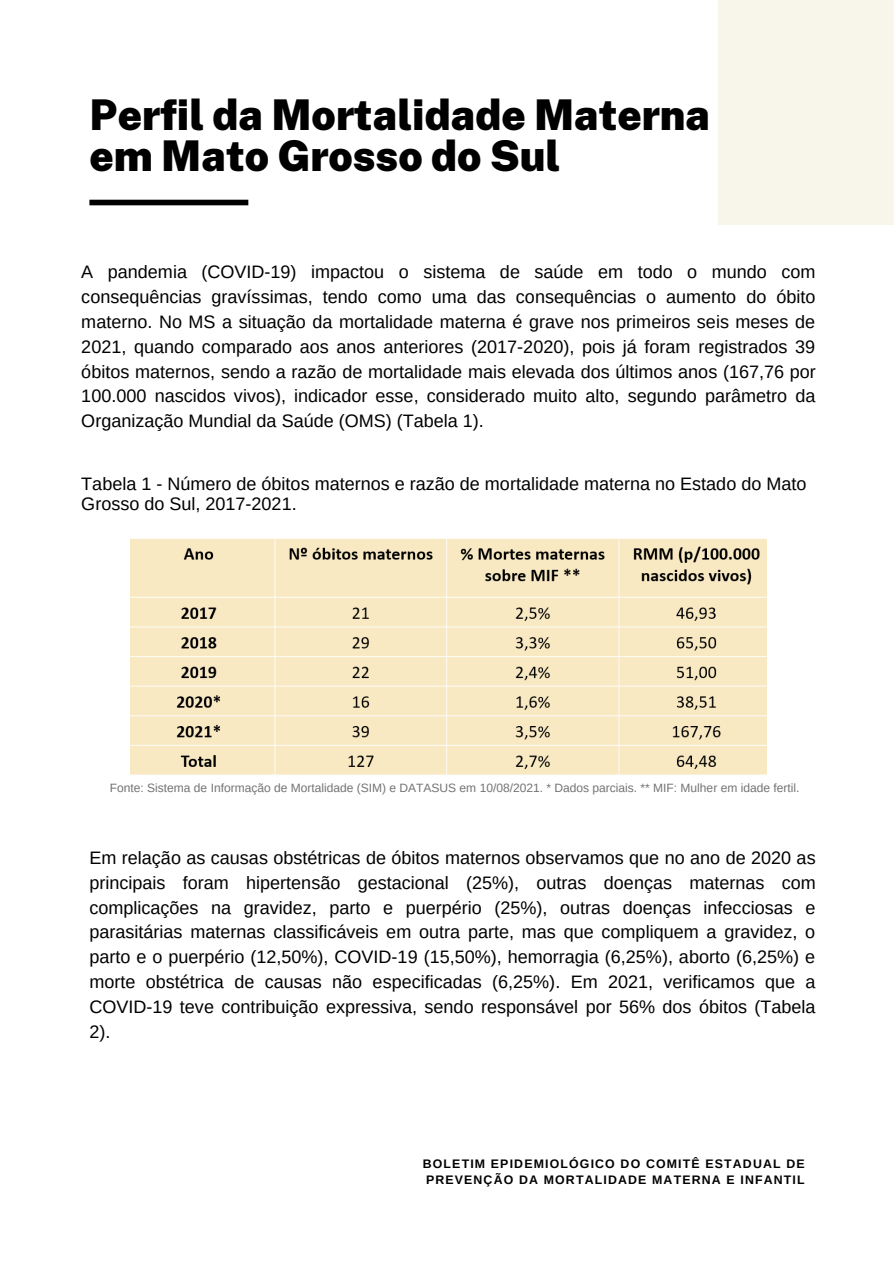
<style>
.page{position:relative;width:894px;height:1264px;background:#fff}
.page>*{position:absolute;margin:0;border:0;box-sizing:border-box;transform-origin:0 0}
.t1{font:900 42.3px/41.7px "Public Sans";color:#000}
.t2{font:18px/24.8px "Arimo";color:#000;text-align:justify}
.t3{font:700 12.3px/16.5px "Arimo";letter-spacing:.095em;color:#000}
.t4{font:12px "Arimo";color:#737373}
</style>
<div class="page">
<div style="left:718px;top:0;width:175px;height:225px;background:#f8f5ea"></div>
<div style="left:89px;top:200px;width:159px;height:5px;background:#000"></div>
<img style="left:131px;top:538px;width:635px;height:237px">
<h1 class="t1" style="left:89px;top:93px;width:622px">Perfil da Mortalidade Materna em Mato Grosso do Sul</h1>
<p class="t2" style="left:81px;top:260px;width:736px">A pandemia (COVID-19) impactou o sistema de saúde em todo o mundo com consequências gravíssimas, tendo como uma das consequências o aumento do óbito materno. No MS a situação da mortalidade materna é grave nos primeiros seis meses de 2021, quando comparado aos anos anteriores (2017-2020), pois já foram registrados 39 óbitos maternos, sendo a razão de mortalidade mais elevada dos últimos anos (167,76 por 100.000 nascidos vivos), indicador esse, considerado muito alto, segundo parâmetro da Organização Mundial da Saúde (OMS) (Tabela 1).</p>
<p class="t2" style="left:81px;top:473px;width:726px;line-height:20.2px">Tabela 1 - Número de óbitos maternos e razão de mortalidade materna no Estado do Mato<br>Grosso do Sul, 2017-2021.</p>
<p class="t4" style="left:110px;top:781px;width:690px">Fonte: Sistema de Informação de Mortalidade (SIM) e DATASUS em 10/08/2021. * Dados parciais. ** MIF: Mulher em idade fertil.</p>
<p class="t2" style="left:89px;top:845px;width:727px">Em relação as causas obstétricas de óbitos maternos observamos que no ano de 2020 as principais foram hipertensão gestacional (25%), outras doenças maternas com complicações na gravidez, parto e puerpério (25%), outras doenças infecciosas e parasitárias maternas classificáveis em outra parte, mas que compliquem a gravidez, o parto e o puerpério (12,50%), COVID-19 (15,50%), hemorragia (6,25%), aborto (6,25%) e morte obstétrica de causas não especificadas (6,25%). Em 2021, verificamos que a COVID-19 teve contribuição expressiva, sendo responsável por 56% dos óbitos (Tabela 2).</p>
<p class="t3" style="left:422px;top:1155px;width:383px">BOLETIM EPIDEMIOLÓGICO DO COMITÊ ESTADUAL DE<br>PREVENÇÃO DA MORTALIDADE MATERNA E INFANTIL</p>
</div>
